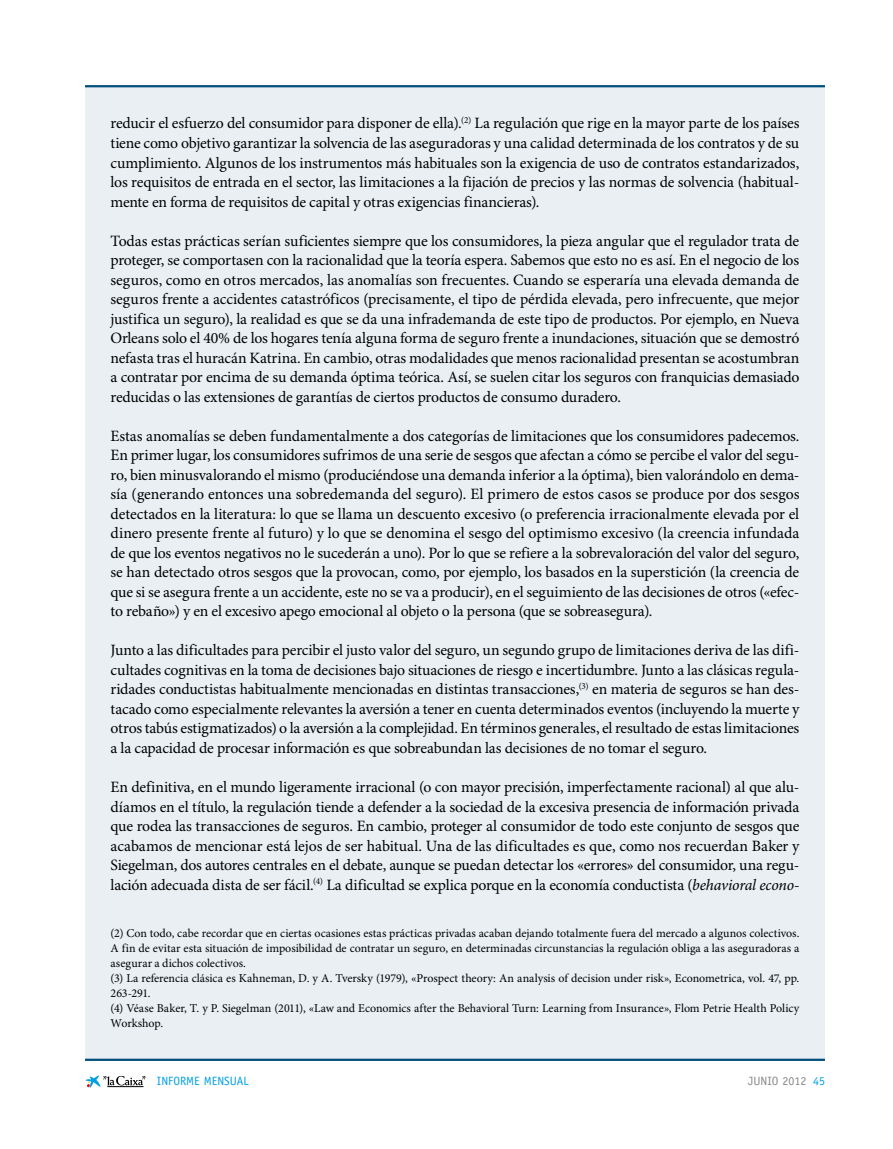
<style>
.page{position:relative;width:893px;height:1149px;background:#fff}
.page>*{position:absolute;margin:0;border:0;box-sizing:border-box;transform-origin:0 0}
.t1{font:15.75px/19.5px "Minion Pro";letter-spacing:-.015em;color:#000;text-align:justify}
.t2{font:12px/15px "Minion Pro";color:#000}
.t3{font:12px "Officina Sans Std";color:#009fe3}
.t4{font:12px "Officina Sans Std";color:#878787}
.s1{font-style:italic}
.s2{color:#009fe3}
</style>
<div class="page">
<svg style="left:85px;top:1075px;width:60px;height:12px"></svg>
<div style="left:85px;top:85px;width:740px;height:973px;background:#e9eff3"></div>
<hr style="left:85px;top:85px;width:740px;height:2px;background:#004f7c">
<hr style="left:85px;top:1058px;width:740px;height:2px;background:#004f7c">
<p class="t1" style="left:111px;top:114px;width:690px">reducir el esfuerzo del consumidor para disponer de ella).<sup>(2)</sup> La regulación que rige en la mayor parte de los países tiene como objetivo garantizar la solvencia de las aseguradoras y una calidad determinada de los contratos y de su cumplimiento. Algunos de los instrumentos más habituales son la exigencia de uso de contratos estandarizados, los requisitos de entrada en el sector, las limitaciones a la fijación de precios y las normas de solvencia (habitual&shy;mente en forma de requisitos de capital y otras exigencias financieras).</p>
<p class="t1" style="left:111px;top:231px;width:690px">Todas estas prácticas serían suficientes siempre que los consumidores, la pieza angular que el regulador trata de proteger, se comportasen con la racionalidad que la teoría espera. Sabemos que esto no es así. En el negocio de los seguros, como en otros mercados, las anomalías son frecuentes. Cuando se esperaría una elevada demanda de seguros frente a accidentes catastróficos (precisamente, el tipo de pérdida elevada, pero infrecuente, que mejor justifica un seguro), la realidad es que se da una infrademanda de este tipo de productos. Por ejemplo, en Nueva Orleans solo el 40% de los hogares tenía alguna forma de seguro frente a inundaciones, situación que se demostró nefasta tras el huracán Katrina. En cambio, otras modalidades que menos racionalidad presentan se acostumbran a contratar por encima de su demanda óptima teórica. Así, se suelen citar los seguros con franquicias demasiado reducidas o las extensiones de garantías de ciertos productos de consumo duradero.</p>
<p class="t1" style="left:111px;top:426px;width:690px">Estas anomalías se deben fundamentalmente a dos categorías de limitaciones que los consumidores padecemos.<br>En primer lugar, los consumidores sufrimos de una serie de sesgos que afectan a cómo se percibe el valor del segu&shy;ro, bien minusvalorando el mismo (produciéndose una demanda inferior a la óptima), bien valorándolo en dema&shy;sía (generando entonces una sobredemanda del seguro). El primero de estos casos se produce por dos sesgos detectados en la literatura: lo que se llama un descuento excesivo (o preferencia irracionalmente elevada por el dinero presente frente al futuro) y lo que se denomina el sesgo del optimismo excesivo (la creencia infundada de que los eventos negativos no le sucederán a uno). Por lo que se refiere a la sobrevaloración del valor del seguro, se han detectado otros sesgos que la provocan, como, por ejemplo, los basados en la superstición (la creencia de que si se asegura frente a un accidente, este no se va a producir), en el seguimiento de las decisiones de otros («efec&shy;to rebaño») y en el excesivo apego emocional al objeto o la persona (que se sobreasegura).</p>
<p class="t1" style="left:111px;top:641px;width:690px">Junto a las dificultades para percibir el justo valor del seguro, un segundo grupo de limitaciones deriva de las difi&shy;cultades cognitivas en la toma de decisiones bajo situaciones de riesgo e incertidumbre. Junto a las clásicas regula&shy;ridades conductistas habitualmente mencionadas en distintas transacciones,<sup>(3)</sup> en materia de seguros se han des&shy;tacado como especialmente relevantes la aversión a tener en cuenta determinados eventos (incluyendo la muerte y otros tabús estigmatizados) o la aversión a la complejidad. En términos generales, el resultado de estas limitaciones a la capacidad de procesar información es que sobreabundan las decisiones de no tomar el seguro.</p>
<p class="t1" style="left:111px;top:777px;width:690px">En definitiva, en el mundo ligeramente irracional (o con mayor precisión, imperfectamente racional) al que alu&shy;díamos en el título, la regulación tiende a defender a la sociedad de la excesiva presencia de información privada que rodea las transacciones de seguros. En cambio, proteger al consumidor de todo este conjunto de sesgos que acabamos de mencionar está lejos de ser habitual. Una de las dificultades es que, como nos recuerdan Baker y Siegelman, dos autores centrales en el debate, aunque se puedan detectar los «errores» del consumidor, una regu&shy;lación adecuada dista de ser fácil.<sup>(4)</sup> La dificultad se explica porque en la economía conductista (<span class="s1">behavioral econo-</span></p>
<p class="t2" style="left:111px;top:925px;width:690px">(2) Con todo, cabe recordar que en ciertas ocasiones estas prácticas privadas acaban dejando totalmente fuera del mercado a algunos colectivos.<br>A fin de evitar esta situación de imposibilidad de contratar un seguro, en determinadas circunstancias la regulación obliga a las aseguradoras a asegurar a dichos colectivos.<br>(3) La referencia clásica es Kahneman, D. y A. Tversky (1979), «Prospect theory: An analysis of decision under risk», Econometrica, vol. 47, pp.<br>263-291.<br>(4) Véase Baker, T. y P. Siegelman (2011), «Law and Economics after the Behavioral Turn: Learning from Insurance», Flom Petrie Health Policy Workshop.</p>
<p class="t3" style="left:157px;top:1073px;width:93px">INFORME MENSUAL</p>
<p class="t4" style="left:748px;top:1073px;width:78px">JUNIO 2012 <span class="s2">45</span></p>
</div>
